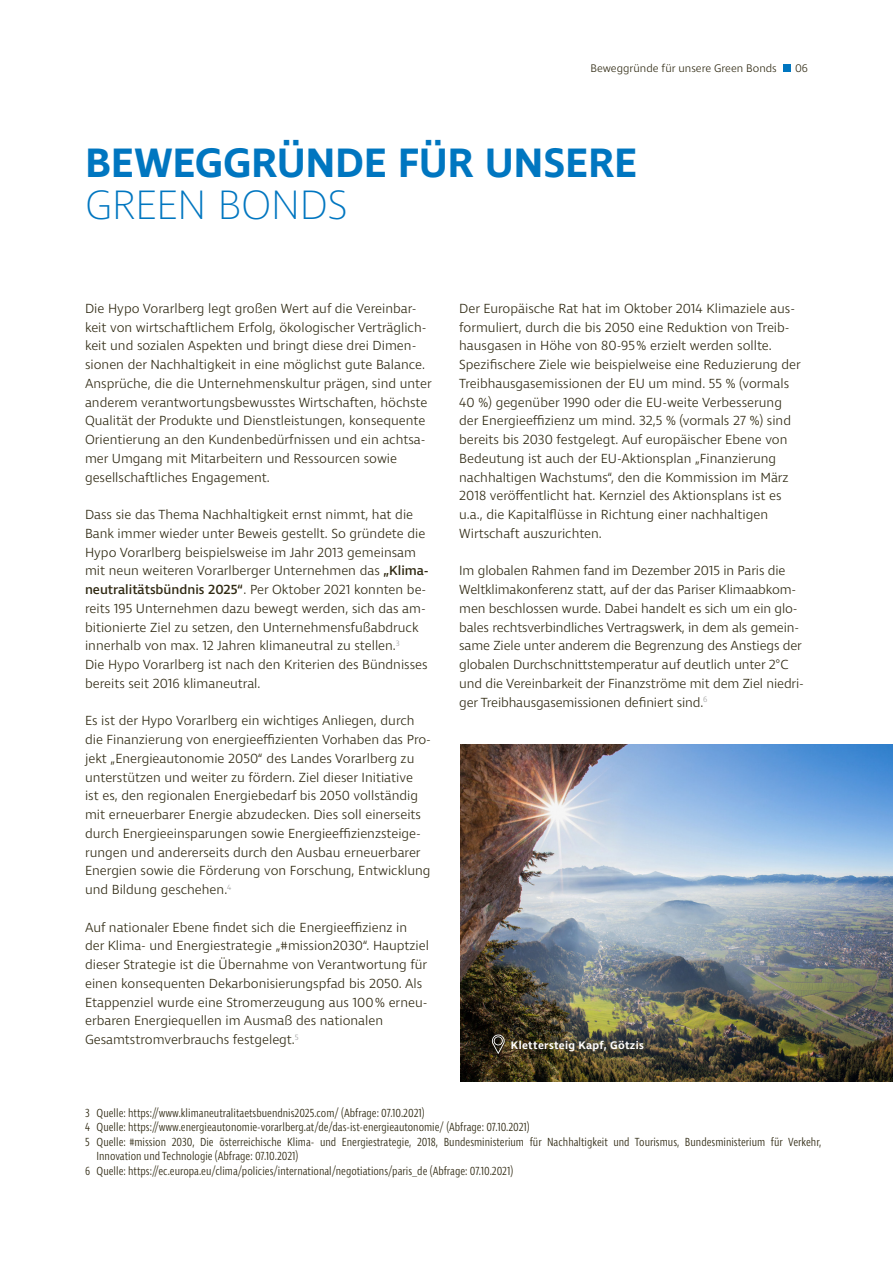
<style>
.page{position:relative;width:893px;height:1263px;background:#fff}
.page>*{position:absolute;margin:0;border:0;box-sizing:border-box;transform-origin:0 0}
.NB_Headline3_28pt_Se{font:600 42px/42px "Ingra";letter-spacing:-.005em;color:#0076c0}
.NB_Fliesstext_9pt{font:300 13.5px/18.8px "Ingra";color:#2f2912}
.NB_Disclaimer_Quelle{font:300 12px/14.4px "Ingra Cd";color:#2f2912}
.t1{font:300 11.25px "Ingra";color:#2f2912}
.NB_Verortung_7_5pt{font:600 11.25px "Ingra";letter-spacing:.03em;color:#fff}
.s1{font-weight:200}
.s2{font-weight:500}
</style>
<div class="page">
<img style="left:460px;top:744px;width:433px;height:338px">
<svg style="left:492px;top:1034px;width:13px;height:20px"></svg>
<div style="left:783px;top:64px;width:8px;height:8px;background:#0076c0"></div>
<p class="t1" style="left:590px;top:61px;width:188px">Beweggründe für unsere Green Bonds</p>
<p class="t1" style="left:795px;top:61px;width:14px">06</p>
<p class="NB_Headline3_28pt_Se" style="left:85px;top:143px;width:553px">BEWEGGRÜNDE FÜR UNSERE<br><span class="s1">GREEN BONDS</span></p>
<p class="NB_Fliesstext_9pt" style="left:85px;top:300px;width:348px">Die Hypo Vorarlberg legt großen Wert auf die Vereinbar&shy;keit von wirtschaftlichem Erfolg, ökologischer Verträglich&shy;keit und sozialen Aspekten und bringt diese drei Dimen&shy;sionen der Nachhaltigkeit in eine möglichst gute Balance.<br>Ansprüche, die die Unternehmenskultur prägen, sind unter anderem verantwortungsbewusstes Wirtschaften, höchste Qualität der Produkte und Dienstleistungen, konsequente Orientierung an den Kundenbedürfnissen und ein achtsa&shy;mer Umgang mit Mitarbeitern und Ressourcen sowie gesellschaftliches Engagement.</p>
<p class="NB_Fliesstext_9pt" style="left:85px;top:506px;width:345px">Dass sie das Thema Nachhaltigkeit ernst nimmt, hat die Bank immer wieder unter Beweis gestellt. So gründete die Hypo Vorarlberg beispielsweise im Jahr 2013 gemeinsam mit neun weiteren Vorarlberger Unternehmen das <span class="s2">„Klima&shy;neutralitätsbündnis 2025“</span>. Per Oktober 2021 konnten be&shy;reits 195 Unternehmen dazu bewegt werden, sich das am&shy;bitionierte Ziel zu setzen, den Unternehmensfußabdruck innerhalb von max. 12 Jahren klimaneutral zu stellen.<sup>3<br></sup>Die Hypo Vorarlberg ist nach den Kriterien des Bündnisses bereits seit 2016 klimaneutral.</p>
<p class="NB_Fliesstext_9pt" style="left:85px;top:712px;width:347px">Es ist der Hypo Vorarlberg ein wichtiges Anliegen, durch die Finanzierung von energieeffizienten Vorhaben das Pro&shy;jekt „Energieautonomie 2050“ des Landes Vorarlberg zu unterstützen und weiter zu fördern. Ziel dieser Initiative<br>ist es, den regionalen Energiebedarf bis 2050 vollständig mit erneuerbarer Energie abzudecken. Dies soll einerseits durch Energieeinsparungen sowie Energieeffizienzsteige&shy;rungen und andererseits durch den Ausbau erneuerbarer Energien sowie die Förderung von Forschung, Entwicklung und Bildung geschehen.<sup>4</sup></p>
<p class="NB_Fliesstext_9pt" style="left:85px;top:918px;width:345px">Auf nationaler Ebene findet sich die Energieeffizienz in der Klima- und Energiestrategie „#mission2030“. Hauptziel dieser Strategie ist die Übernahme von Verantwortung für einen konsequenten Dekarbonisierungspfad bis 2050. Als Etappenziel wurde eine Stromerzeugung aus 100% erneu&shy;erbaren Energiequellen im Ausmaß des nationalen</p>
<p class="NB_Fliesstext_9pt" style="left:85px;top:1031px;width:215px">Gesamtstromverbrauchs festgelegt.<sup>5</sup></p>
<p class="NB_Fliesstext_9pt" style="left:459px;top:300px;width:343px">Der Europäische Rat hat im Oktober 2014 Klimaziele aus&shy;formuliert, durch die bis 2050 eine Reduktion von Treib&shy;hausgasen in Höhe von 80-95% erzielt werden sollte.<br>Spezifischere Ziele wie beispielweise eine Reduzierung der Treibhausgasemissionen der EU um mind. 55 % (vormals 40 %) gegenüber 1990 oder die EU-weite Verbesserung der Energieeffizienz um mind. 32,5 % (vormals 27 %) sind bereits bis 2030 festgelegt. Auf europäischer Ebene von Bedeutung ist auch der EU-Aktionsplan „Finanzierung nachhaltigen Wachstums“, den die Kommission im März 2018 veröffentlicht hat. Kernziel des Aktionsplans ist es u.a., die Kapitalflüsse in Richtung einer nachhaltigen Wirtschaft auszurichten.</p>
<p class="NB_Fliesstext_9pt" style="left:459px;top:562px;width:346px">Im globalen Rahmen fand im Dezember 2015 in Paris die Weltklimakonferenz statt, auf der das Pariser Klimaabkom&shy;men beschlossen wurde. Dabei handelt es sich um ein glo&shy;bales rechtsverbindliches Vertragswerk, in dem als gemein&shy;same Ziele unter anderem die Begrenzung des Anstiegs der globalen Durchschnittstemperatur auf deutlich unter 2°C und die Vereinbarkeit der Finanzströme mit dem Ziel niedri&shy;ger Treibhausgasemissionen definiert sind.<sup>6</sup></p>
<p class="NB_Verortung_7_5pt" style="left:511px;top:1038px;width:134px">Klettersteig Kapf, Götzis</p>
<p class="NB_Disclaimer_Quelle" style="left:85px;top:1106px;width:341px">3 Quelle: https://www.klimaneutralitaetsbuendnis2025.com/ (Abfrage: 07.10.2021)</p>
<p class="NB_Disclaimer_Quelle" style="left:85px;top:1121px;width:446px">4 Quelle: https://www.energieautonomie-vorarlberg.at/de/das-ist-energieautonomie/ (Abfrage: 07.10.2021)</p>
<p class="NB_Disclaimer_Quelle" style="left:97px;top:1135px;width:726px;text-indent:-11px">5 Quelle: #mission 2030, Die österreichische Klima- und Energiestrategie, 2018, Bundesministerium für Nachhaltigkeit und Tourismus, Bundesministerium für Verkehr,<br>Innovation und Technologie (Abfrage: 07.10.2021)</p>
<p class="NB_Disclaimer_Quelle" style="left:85px;top:1164px;width:430px">6 Quelle: https://ec.europa.eu/clima/policies/international/negotiations/paris_de (Abfrage: 07.10.2021)</p>
</div>
